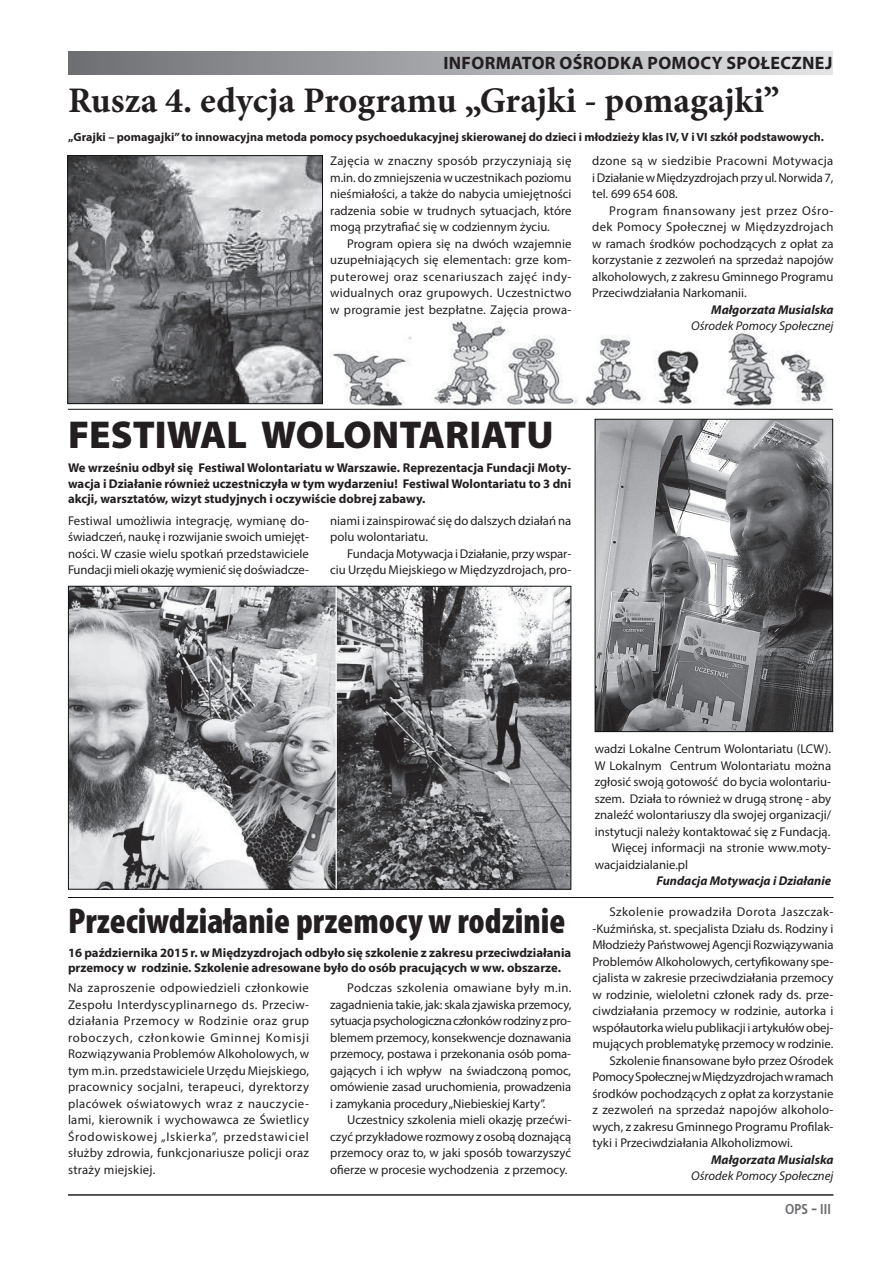
<style>
.page{position:relative;width:893px;height:1263px;background:#fff}
.page>*{position:absolute;margin:0;border:0;box-sizing:border-box;transform-origin:0 0}
.t1{font:900 39px "Myriad Pro";color:#231f20}
.t2{font:700 36px "Minion Pro";color:#231f20}
.t3{font:900 condensed 36px "Myriad Pro";color:#231f20}
.t4{font:700 18px "Myriad Pro";letter-spacing:.02em;color:#231f20}
.t5{font:700 14.25px "EFN Bureau";color:#6c6d70}
.t6{font:12.75px/16.5px "Myriad Pro";color:#231f20;text-align:justify}
.t7{font:700 12.75px/15.3px "Myriad Pro";color:#231f20}
.t8{font:italic 700 12.75px "Myriad Pro";color:#231f20}
.t9{font:italic 12.75px "Myriad Pro";color:#231f20}
.t10{font:12.75px "Myriad Pro";letter-spacing:-.02em;color:#231f20}
.t11{font:12.75px "Myriad Pro";letter-spacing:.04em;color:#231f20}
.t12{font:700 12px "Myriad Pro";color:#231f20}
</style>
<div class="page">
<hr style="left:68px;top:1194px;width:765px;height:2px;background:#231f20">
<img style="left:330px;top:320px;width:496px;height:88px">
<div style="left:68px;top:51px;width:765px;height:23px;background:linear-gradient(to right,#6c6e71,#e3e4e6)"></div>
<hr style="left:68px;top:897px;width:765px;height:1px;background:#101216">
<img style="left:70px;top:588px;width:499px;height:300px">
<div style="left:68px;top:586px;width:503px;height:304px;border:1px solid #101216"></div>
<img style="left:597px;top:421px;width:234px;height:309px">
<div style="left:595px;top:419px;width:238px;height:313px;border:1px solid #101216"></div>
<hr style="left:68px;top:409px;width:765px;height:1px;background:#101216">
<img style="left:69px;top:157px;width:252px;height:245px">
<div style="left:67px;top:155px;width:256px;height:249px;border:1px solid #101216"></div>
<h3 class="t4" style="left:443px;top:52px;width:391px">INFORMATOR OŚRODKA POMOCY SPOŁECZNEJ</h3>
<h2 class="t2" style="left:68px;top:75px;width:713px">Rusza 4. edycja Programu „Grajki - pomagajki”</h2>
<p class="t12" style="left:68px;top:129px;width:757px">„Grajki – pomagajki” to innowacyjna metoda pomocy psychoedukacyjnej skierowanej do dzieci i młodzieży klas IV, V i VI szkół podstawowych.</p>
<p class="t6" style="left:330px;top:152px;width:243px">Zajęcia w znaczny sposób przyczyniają się m.in. do zmniejszenia w uczestnikach poziomu nieśmiałości, a także do nabycia umiejętności radzenia sobie w trudnych sytuacjach, które mogą przytrafiać się w codziennym życiu.</p>
<p class="t6" style="left:330px;top:235px;width:243px;text-indent:17px">Program opiera się na dwóch wzajemnie uzupełniających się elementach: grze kom&shy;puterowej oraz scenariuszach zajęć indy&shy;widualnych oraz grupowych. Uczestnictwo w programie jest bezpłatne. Zajęcia prowa-</p>
<p class="t6" style="left:592px;top:152px;width:243px">dzone są w siedzibie Pracowni Motywacja i Działanie w Międzyzdrojach przy ul. Norwida 7, tel. 699 654 608.</p>
<p class="t6" style="left:592px;top:202px;width:243px;text-indent:17px">Program finansowany jest przez Ośro&shy;dek Pomocy Społecznej w Międzyzdrojach w ramach środków pochodzących z opłat za korzystanie z zezwoleń na sprzedaż napojów alkoholowych, z zakresu Gminnego Programu Przeciwdziałania Narkomanii.</p>
<p class="t8" style="left:711px;top:301px;width:124px">Małgorzata Musialska</p>
<p class="t9" style="left:691px;top:318px;width:144px">Ośrodek Pomocy Społecznej</p>
<h1 class="t1" style="left:68px;top:413px;width:487px">FESTIWAL WOLONTARIATU</h1>
<p class="t7" style="left:68px;top:460px;width:505px;text-align:justify">We wrześniu odbył się Festiwal Wolontariatu w Warszawie. Reprezentacja Fundacji Moty&shy;wacja i Działanie również uczestniczyła w tym wydarzeniu! Festiwal Wolontariatu to 3 dni akcji, warsztatów, wizyt studyjnych i oczywiście dobrej zabawy.</p>
<p class="t6" style="left:68px;top:512px;width:242px">Festiwal umożliwia integrację, wymianę do&shy;świadczeń, naukę i rozwijanie swoich umiejęt&shy;ności. W czasie wielu spotkań przedstawiciele Fundacji mieli okazję wymienić się doświadcze-</p>
<p class="t6" style="left:330px;top:512px;width:243px">niami i zainspirować się do dalszych działań na polu wolontariatu.</p>
<p class="t6" style="left:330px;top:545px;width:242px;text-align:right">Fundacja Motywacja i Działanie, przy wspar&shy;ciu Urzędu Miejskiego w Międzyzdrojach, pro-</p>
<h2 class="t3" style="left:68px;top:901px;width:499px">Przeciwdziałanie przemocy w rodzinie</h2>
<p class="t7" style="left:68px;top:944px;width:505px">16 października 2015 r. w Międzyzdrojach odbyło się szkolenie z zakresu przeciwdziałania przemocy w rodzinie. Szkolenie adresowane było do osób pracujących w ww. obszarze.</p>
<p class="t6" style="left:68px;top:979px;width:243px">Na zaproszenie odpowiedzieli członkowie Zespołu Interdyscyplinarnego ds. Przeciw&shy;działania Przemocy w Rodzinie oraz grup roboczych, członkowie Gminnej Komisji Rozwiązywania Problemów Alkoholowych, w tym m.in. przedstawiciele Urzędu Miejskiego, pracownicy socjalni, terapeuci, dyrektorzy placówek oświatowych wraz z nauczycie&shy;lami, kierownik i wychowawca ze Świetlicy Środowiskowej „Iskierka”, przedstawiciel służby zdrowia, funkcjonariusze policji oraz straży miejskiej.</p>
<p class="t6" style="left:330px;top:979px;width:243px;text-indent:17px">Podczas szkolenia omawiane były m.in. zagadnienia takie, jak: skala zjawiska przemocy, sytuacja psychologiczna członków rodziny z pro&shy;blemem przemocy, konsekwencje doznawania przemocy, postawa i przekonania osób poma&shy;gających i ich wpływ na świadczoną pomoc, omówienie zasad uruchomienia, prowadzenia i zamykania procedury „Niebieskiej Karty”.</p>
<p class="t6" style="left:330px;top:1111px;width:242px;text-indent:17px">Uczestnicy szkolenia mieli okazję przećwi&shy;czyć przykładowe rozmowy z osobą doznającą przemocy oraz to, w jaki sposób towarzyszyć ofierze w procesie wychodzenia z przemocy.</p>
<p class="t6" style="left:595px;top:741px;width:238px">wadzi Lokalne Centrum Wolontariatu (LCW).</p>
<p class="t6" style="left:595px;top:757px;width:238px">W Lokalnym Centrum Wolontariatu można</p>
<p class="t6" style="left:595px;top:774px;width:238px">zgłosić swoją gotowość do bycia wolontariu-</p>
<p class="t6" style="left:595px;top:790px;width:238px">szem. Działa to również w drugą stronę - aby</p>
<p class="t6" style="left:595px;top:807px;width:238px">znaleźć wolontariuszy dla swojej organizacji/</p>
<p class="t6" style="left:595px;top:823px;width:237px">instytucji należy kontaktować się z Fundacją.</p>
<p class="t6" style="left:612px;top:840px;width:221px">Więcej informacji na stronie www.moty-</p>
<p class="t6" style="left:595px;top:856px;width:95px">wacjaidzialanie.pl</p>
<p class="t8" style="left:656px;top:873px;width:176px">Fundacja Motywacja i Działanie</p>
<p class="t11" style="left:609px;top:904px;width:225px">Szkolenie prowadziła Dorota Jaszczak-</p>
<p class="t6" style="left:592px;top:920px;width:242px">-Kuźmińska, st. specjalista Działu ds. Rodziny i</p>
<p class="t6" style="left:592px;top:936px;width:243px">Młodzieży Państwowej Agencji Rozwiązywania</p>
<p class="t6" style="left:592px;top:953px;width:242px">Problemów Alkoholowych, certyfikowany spe-</p>
<p class="t6" style="left:592px;top:969px;width:242px">cjalista w zakresie przeciwdziałania przemocy</p>
<p class="t6" style="left:592px;top:986px;width:242px">w rodzinie, wieloletni członek rady ds. prze-</p>
<p class="t6" style="left:592px;top:1002px;width:242px">ciwdziałania przemocy w rodzinie, autorka i</p>
<p class="t6" style="left:592px;top:1019px;width:242px">współautorka wielu publikacji i artykułów obej-</p>
<p class="t6" style="left:592px;top:1035px;width:242px">mujących problematykę przemocy w rodzinie.</p>
<p class="t6" style="left:609px;top:1052px;width:225px">Szkolenie finansowane było przez Ośrodek</p>
<p class="t10" style="left:592px;top:1069px;width:243px">Pomocy Społecznej w Międzyzdrojach w ramach</p>
<p class="t6" style="left:592px;top:1085px;width:242px">środków pochodzących z opłat za korzystanie</p>
<p class="t6" style="left:592px;top:1101px;width:242px">z zezwoleń na sprzedaż napojów alkoholo-</p>
<p class="t6" style="left:592px;top:1118px;width:242px">wych, z zakresu Gminnego Programu Profilak-</p>
<p class="t6" style="left:592px;top:1134px;width:202px">tyki i Przeciwdziałania Alkoholizmowi.</p>
<p class="t8" style="left:711px;top:1151px;width:124px">Małgorzata Musialska</p>
<p class="t9" style="left:691px;top:1168px;width:144px">Ośrodek Pomocy Społecznej</p>
<p class="t5" style="left:785px;top:1198px;width:47px">OPS - III</p>
</div>
